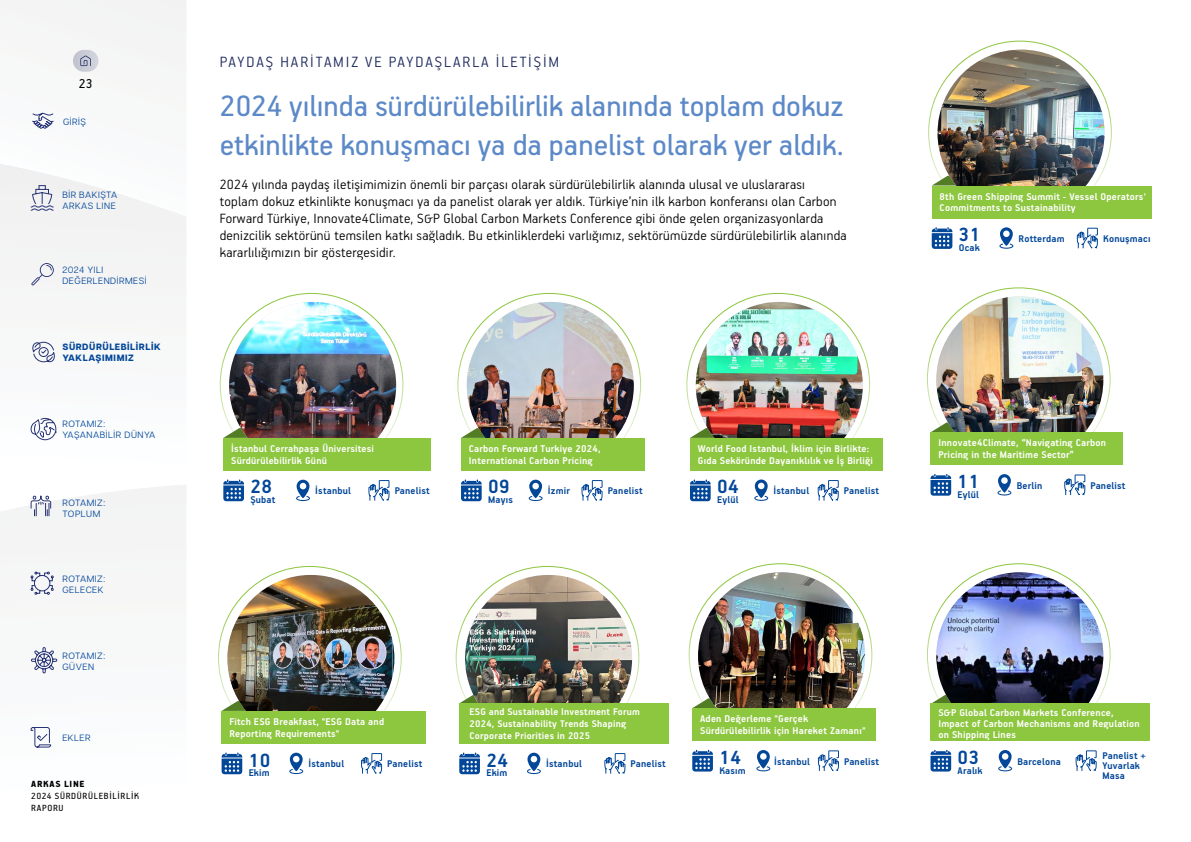
<style>
.page{position:relative;width:1191px;height:842px;background:#fff}
.page>*{position:absolute;margin:0;border:0;box-sizing:border-box;transform-origin:0 0}
.t1{font:33px/39.6px "PF Handbook Pro";color:#5c89c7}
.t2{font:700 21.4px "PF Handbook Pro";letter-spacing:.02em;color:#034799}
.t3{font:300 16.6px "PF Handbook Pro";letter-spacing:.12em;color:#1f2b5e}
.t4{font:300 15px/17px "PF Handbook Pro";letter-spacing:.02em;color:#000}
.t5{font:14.4px "PF Handbook Pro";color:#000}
.t6{font:700 11px/11.7px "PF Handbook Pro";letter-spacing:.02em;color:#fff}
.t7{font:700 10.9px/9.8px "PF Handbook Pro";letter-spacing:.02em;color:#034799}
.t8{font:700 10.8px/12px "PF Handbook Pro";letter-spacing:.02em;color:#fff}
.t9{font:10px/12px "PF Handbook Pro";letter-spacing:.07em;color:#000}
.t10{font:900 10px "PF Handbook Pro";letter-spacing:.07em;color:#000}
.t11{font:9.1px/11px "Articulat CF";letter-spacing:.06em;color:#034799}
.t12{font:800 9.1px/11px "Articulat CF";letter-spacing:.06em;color:#034799}
</style>
<div class="page">
<svg style="left:932px;top:176px;width:23px;height:10px"></svg>
<img style="left:937px;top:50px;width:167px;height:167px;border-radius:83px">
<div style="left:931px;top:186px;width:220px;height:32px;background:#8dc63f"></div>
<svg style="left:999px;top:227px;width:14px;height:22px"></svg>
<svg style="left:931px;top:227px;width:21px;height:22px"></svg>
<svg style="left:1076px;top:227px;width:22px;height:22px"></svg>
<img style="left:936px;top:572px;width:167px;height:131px">
<div style="left:930px;top:703px;width:220px;height:38px;background:#8dc63f"></div>
<svg style="left:998px;top:750px;width:14px;height:21px"></svg>
<svg style="left:930px;top:750px;width:21px;height:21px"></svg>
<svg style="left:1075px;top:750px;width:22px;height:21px"></svg>
<svg style="left:223px;top:434px;width:6px;height:4px"></svg>
<img style="left:229px;top:302px;width:167px;height:136px">
<div style="left:223px;top:438px;width:208px;height:33px;background:#8dc63f"></div>
<svg style="left:296px;top:480px;width:14px;height:21px"></svg>
<svg style="left:223px;top:479px;width:21px;height:22px"></svg>
<svg style="left:368px;top:480px;width:22px;height:21px"></svg>
<svg style="left:461px;top:428px;width:24px;height:10px"></svg>
<img style="left:467px;top:302px;width:167px;height:167px;border-radius:83px">
<div style="left:461px;top:438px;width:183px;height:33px;background:#8dc63f"></div>
<svg style="left:529px;top:480px;width:13px;height:21px"></svg>
<svg style="left:461px;top:479px;width:21px;height:22px"></svg>
<svg style="left:581px;top:480px;width:22px;height:21px"></svg>
<svg style="left:690px;top:428px;width:24px;height:10px"></svg>
<img style="left:696px;top:302px;width:167px;height:167px;border-radius:83px">
<div style="left:690px;top:438px;width:192px;height:33px;background:#8dc63f"></div>
<svg style="left:754px;top:479px;width:14px;height:22px"></svg>
<svg style="left:690px;top:479px;width:20px;height:22px"></svg>
<svg style="left:817px;top:480px;width:22px;height:21px"></svg>
<svg style="left:692px;top:698px;width:24px;height:10px"></svg>
<img style="left:698px;top:572px;width:167px;height:167px;border-radius:83px">
<div style="left:692px;top:708px;width:184px;height:33px;background:#8dc63f"></div>
<svg style="left:756px;top:750px;width:14px;height:21px"></svg>
<svg style="left:692px;top:750px;width:21px;height:21px"></svg>
<svg style="left:817px;top:750px;width:22px;height:21px"></svg>
<svg style="left:931px;top:422px;width:23px;height:10px"></svg>
<img style="left:936px;top:296px;width:167px;height:167px;border-radius:83px">
<div style="left:930px;top:432px;width:193px;height:33px;background:#8dc63f"></div>
<svg style="left:997px;top:474px;width:14px;height:21px"></svg>
<svg style="left:930px;top:474px;width:21px;height:22px"></svg>
<svg style="left:1064px;top:474px;width:21px;height:22px"></svg>
<svg style="left:222px;top:701px;width:23px;height:10px"></svg>
<img style="left:227px;top:575px;width:167px;height:167px;border-radius:83px">
<div style="left:222px;top:711px;width:204px;height:33px;background:#8dc63f"></div>
<svg style="left:289px;top:753px;width:14px;height:21px"></svg>
<svg style="left:222px;top:752px;width:20px;height:22px"></svg>
<svg style="left:361px;top:753px;width:21px;height:21px"></svg>
<svg style="left:458px;top:694px;width:20px;height:10px"></svg>
<img style="left:465px;top:575px;width:167px;height:167px;border-radius:83px">
<div style="left:459px;top:703px;width:210px;height:41px;background:#8dc63f"></div>
<svg style="left:527px;top:753px;width:14px;height:21px"></svg>
<svg style="left:459px;top:752px;width:21px;height:22px"></svg>
<svg style="left:604px;top:753px;width:22px;height:21px"></svg>
<div style="left:0;top:216px;width:186px;height:225px;background:#f7f7f6"></div>
<svg style="left:0;top:0;width:186px;height:216px"></svg>
<svg style="left:0;top:485px;width:186px;height:261px"></svg>
<svg style="left:30px;top:418px;width:26px;height:22px"></svg>
<svg style="left:30px;top:495px;width:21px;height:22px"></svg>
<svg style="left:30px;top:571px;width:24px;height:24px"></svg>
<svg style="left:30px;top:185px;width:24px;height:26px"></svg>
<svg style="left:31px;top:647px;width:26px;height:26px"></svg>
<svg style="left:30px;top:727px;width:21px;height:21px"></svg>
<svg style="left:31px;top:342px;width:25px;height:20px"></svg>
<svg style="left:32px;top:113px;width:22px;height:16px"></svg>
<svg style="left:31px;top:263px;width:23px;height:22px"></svg>
<svg style="left:73px;top:50px;width:26px;height:22px"></svg>
<svg style="left:80px;top:55px;width:11px;height:11px"></svg>
<h3 class="t5" style="left:79px;top:75px;width:15px">23</h3>
<p class="t11" style="left:63px;top:115px;width:25px">GİRİŞ</p>
<p class="t11" style="left:62px;top:188px;width:56px">BIR BAKIŞTA<br>ARKAS LINE</p>
<p class="t11" style="left:62px;top:263px;width:86px">2024 YILI<br>DEĞERLENDIRMESI</p>
<p class="t12" style="left:62px;top:341px;width:100px">SÜRDÜRÜLEBILIRLIK<br>YAKLAŞIMIMIZ</p>
<p class="t11" style="left:62px;top:418px;width:94px">ROTAMIZ:<br>YAŞANABILIR DÜNYA</p>
<p class="t11" style="left:62px;top:496px;width:44px">ROTAMIZ:<br>TOPLUM</p>
<p class="t11" style="left:62px;top:572px;width:44px">ROTAMIZ:<br>GELECEK</p>
<p class="t11" style="left:62px;top:649px;width:44px">ROTAMIZ:<br>GÜVEN</p>
<p class="t11" style="left:62px;top:732px;width:30px">EKLER</p>
<p class="t10" style="left:31px;top:778px;width:55px">ARKAS LINE</p>
<p class="t9" style="left:31px;top:789px;width:109px">2024 SÜRDÜRÜLEBILIRLIK<br>RAPORU</p>
<h3 class="t3" style="left:220px;top:51px;width:341px">PAYDAŞ HARI TAMIZ VE PAYDAŞLARLA İLETI ŞIM</h3>
<h1 class="t1" style="left:220px;top:85px;width:625px">2024 yılında sürdürülebilirlik alanında toplam dokuz etkinlikte konuşmacı ya da panelist olarak yer aldık.</h1>
<p class="t4" style="left:220px;top:175px;width:628px">2024 yılında paydaş iletişimimizin önemli bir parçası olarak sürdürülebilirlik alanında ulusal ve uluslararası toplam dokuz etkinlikte konuşmacı ya da panelist olarak yer aldık. Türkiye’nin ilk karbon konferansı olan Carbon Forward Türkiye, Innovate4Climate, S&amp;P Global Carbon Markets Conference gibi önde gelen organizasyonlarda denizcilik sektörünü temsilen katkı sağladık. Bu etkinliklerdeki varlığımız, sektörümüzde sürdürülebilirlik alanında kararlılığımızın bir göstergesidir.</p>
<p class="t6" style="left:231px;top:442px;width:144px">İstanbul Cerrahpaşa Üniversitesi<br>Sürdürülebilirlik Günü</p>
<h2 class="t2" style="left:250px;top:474px;width:23px">28</h2>
<p class="t7" style="left:250px;top:495px;width:27px">Şubat</p>
<p class="t7" style="left:315px;top:486px;width:37px">İstanbul</p>
<p class="t7" style="left:395px;top:486px;width:36px">Panelist</p>
<p class="t6" style="left:469px;top:442px;width:133px">Carbon Forward Turkiye 2024,<br>International Carbon Pricing</p>
<h2 class="t2" style="left:488px;top:474px;width:23px">09</h2>
<p class="t7" style="left:488px;top:495px;width:26px">Mayıs</p>
<p class="t7" style="left:548px;top:486px;width:24px">İzmir</p>
<p class="t7" style="left:608px;top:486px;width:36px">Panelist</p>
<p class="t6" style="left:698px;top:442px;width:177px">World Food Istanbul, İklim için Birlikte:<br>Gıda Seköründe Dayanıklılık ve İş Birliği</p>
<h2 class="t2" style="left:717px;top:474px;width:23px">04</h2>
<p class="t7" style="left:717px;top:495px;width:23px">Eylül</p>
<p class="t7" style="left:773px;top:486px;width:37px">İstanbul</p>
<p class="t7" style="left:844px;top:486px;width:36px">Panelist</p>
<p class="t6" style="left:229px;top:715px;width:156px">Fitch ESG Breakfast, "ESG Data and<br>Reporting Requirements"</p>
<h2 class="t2" style="left:249px;top:747px;width:23px">10</h2>
<p class="t7" style="left:249px;top:768px;width:23px">Ekim</p>
<p class="t7" style="left:308px;top:759px;width:37px">İstanbul</p>
<p class="t7" style="left:387px;top:759px;width:36px">Panelist</p>
<p class="t8" style="left:469px;top:705px;width:172px">ESG and Sustainable Investment Forum<br>2024, Sustainability Trends Shaping<br>Corporate Priorities in 2025</p>
<h2 class="t2" style="left:486px;top:747px;width:23px">24</h2>
<p class="t7" style="left:486px;top:768px;width:23px">Ekim</p>
<p class="t7" style="left:546px;top:759px;width:37px">İstanbul</p>
<p class="t7" style="left:630px;top:759px;width:36px">Panelist</p>
<p class="t6" style="left:700px;top:712px;width:167px">Aden Değerleme "Gerçek<br>Sürdürülebilirlik için Hareket Zamanı"</p>
<h2 class="t2" style="left:719px;top:744px;width:23px">14</h2>
<p class="t7" style="left:719px;top:765px;width:28px">Kasım</p>
<p class="t7" style="left:774px;top:756px;width:37px">İstanbul</p>
<p class="t7" style="left:844px;top:756px;width:36px">Panelist</p>
<p class="t6" style="left:939px;top:190px;width:208px">8th Green Shipping Summit - Vessel Operators'<br>Commitments to Sustainability</p>
<h2 class="t2" style="left:958px;top:222px;width:23px">31</h2>
<p class="t7" style="left:958px;top:242px;width:23px">Ocak</p>
<p class="t7" style="left:1018px;top:233px;width:47px">Rotterdam</p>
<p class="t7" style="left:1103px;top:233px;width:49px">Konuşmacı</p>
<p class="t6" style="left:938px;top:437px;width:169px">Innovate4Climate, “Navigating Carbon<br>Pricing in the Maritime Sector”</p>
<h2 class="t2" style="left:957px;top:468px;width:23px">11</h2>
<p class="t7" style="left:957px;top:489px;width:23px">Eylül</p>
<p class="t7" style="left:1016px;top:480px;width:27px">Berlin</p>
<p class="t7" style="left:1090px;top:480px;width:36px">Panelist</p>
<p class="t6" style="left:938px;top:706px;width:203px;line-height:11px">S&amp;P Global Carbon Markets Conference,<br>Impact of Carbon Mechanisms and Regulation on Shipping Lines</p>
<h2 class="t2" style="left:957px;top:744px;width:23px">03</h2>
<p class="t7" style="left:957px;top:765px;width:27px">Aralık</p>
<p class="t7" style="left:1017px;top:756px;width:45px">Barcelona</p>
<p class="t7" style="left:1102px;top:750px;width:45px">Panelist +<br>Yuvarlak<br>Masa</p>
</div>
